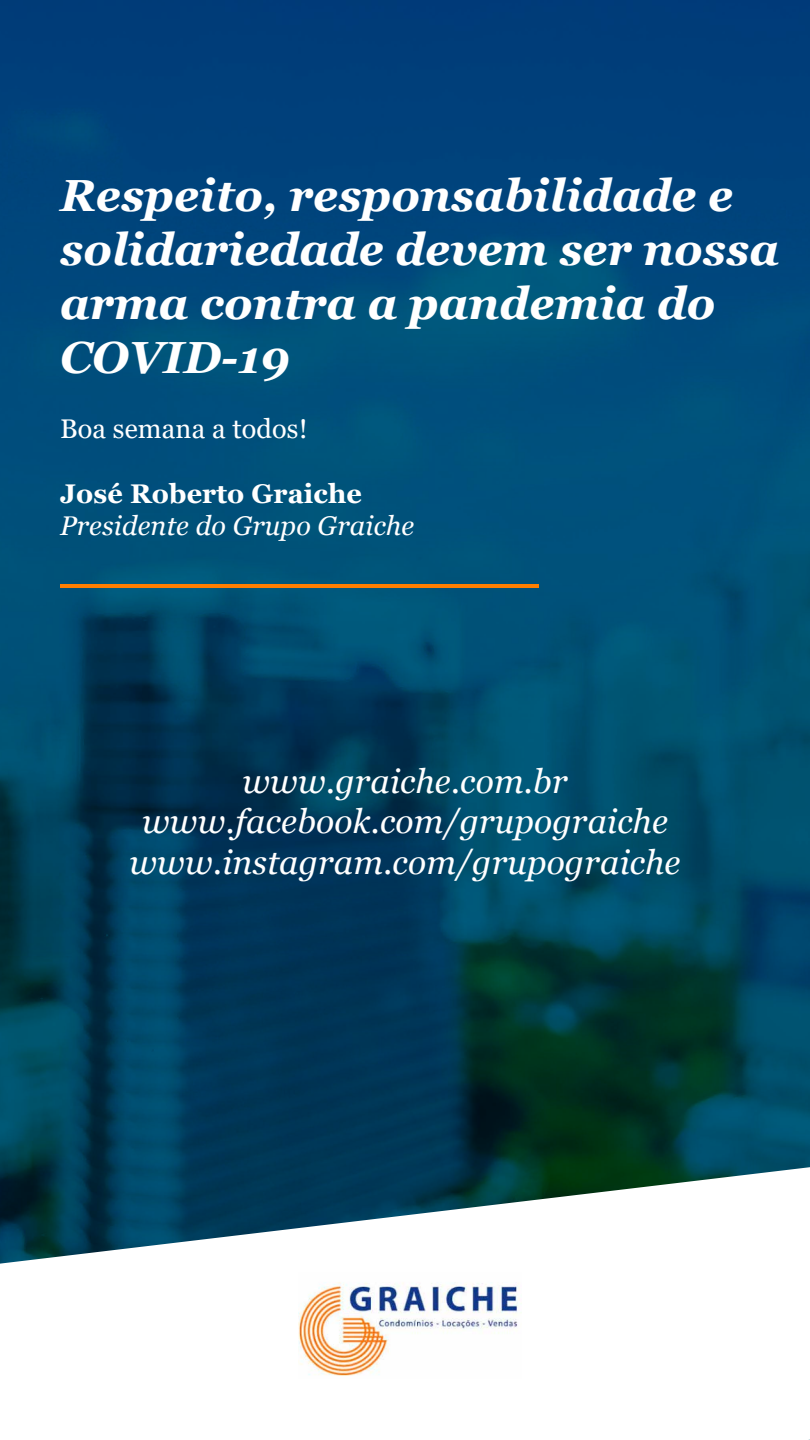
<style>
.page{position:relative;width:810px;height:1440px;background:#fff}
.page>*{position:absolute;margin:0;border:0;box-sizing:border-box;transform-origin:0 0}
.t1{font:italic 700 45px/54px "Georgia";color:#fff}
.t2{font:italic 33.75px/40.5px "Georgia";letter-spacing:.005em;color:#fff;text-align:center}
.t3{font:italic 27px "Georgia";letter-spacing:.005em;color:#fff}
.t4{font:700 27px "Georgia";letter-spacing:.005em;color:#fff}
.t5{font:27px "Georgia";letter-spacing:.005em;color:#fff}
</style>
<div class="page">
<img style="left:0;top:0;width:810px;height:1167px">
<hr style="left:60px;top:584px;width:478px;height:4px;background:#ff7e00">
<svg style="left:0;top:1167px;width:810px;height:273px"></svg>
<img style="left:298px;top:1273px;width:224px;height:106px">
<p class="t1" style="left:60px;top:169px;width:720px">Respeito, responsabilidade e solidariedade devem ser nossa arma contra a pandemia do<br>COVID-19</p>
<p class="t5" style="left:60px;top:413px;width:249px">Boa semana a todos!</p>
<p class="t4" style="left:60px;top:476px;width:303px">José Roberto Graiche</p>
<p class="t3" style="left:60px;top:509px;width:356px">Presidente do Grupo Graiche</p>
<p class="t2" style="left:129px;top:761px;width:553px">www.graiche.com.br www.facebook.com/grupograiche www.instagram.com/grupograiche</p>
</div>
